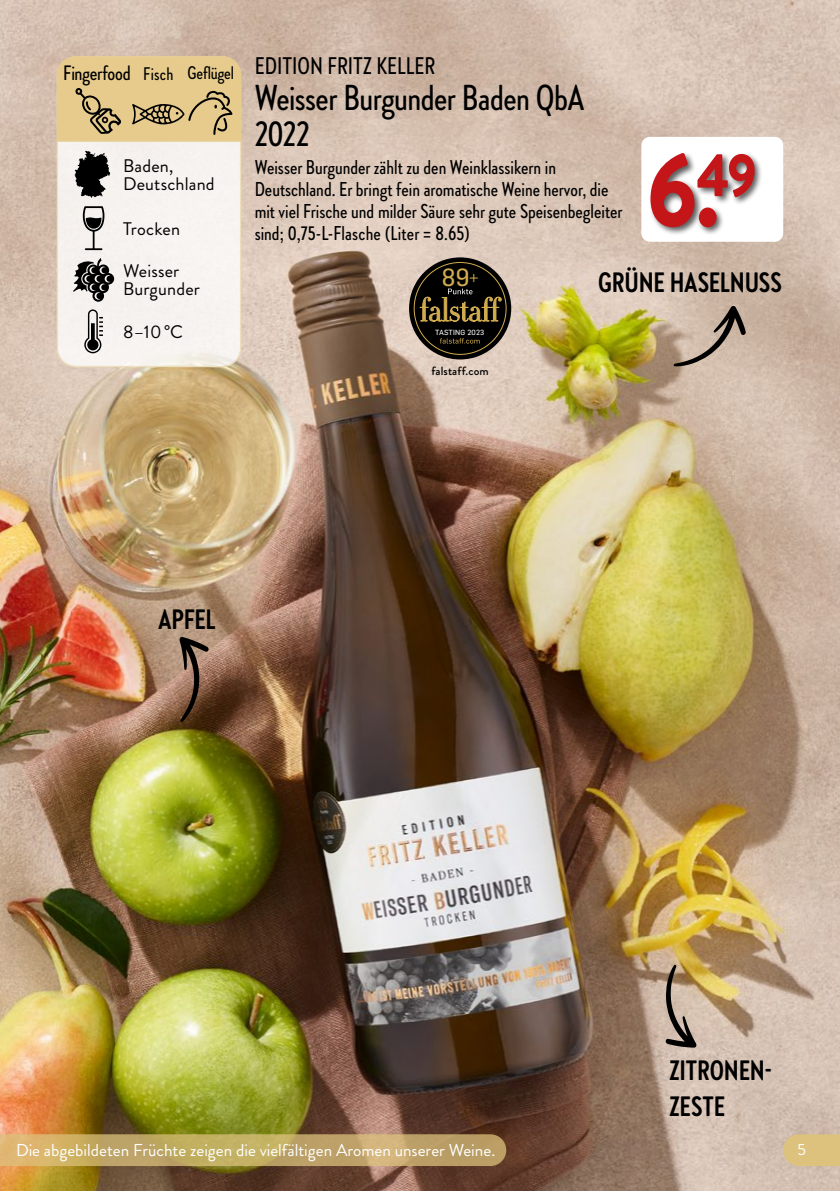
<style>
.page{position:relative;width:840px;height:1191px;background:#fff}
.page>*{position:absolute;margin:0;border:0;box-sizing:border-box;transform-origin:0 0}
.t1{font:900 104px "Brandon Grotesque";color:#c41619;scale:.9 1}
.t2{font:500 36px/36px "Brandon Grotesque Cond";letter-spacing:-.015em;color:#000}
.t3{font:700 28px/36px "Brandon Grotesque Cond";letter-spacing:-.005em;color:#000}
.t4{font:24.2px "Flama Basic";color:#d1ac4f}
.t5{font:500 24px "Brandon Grotesque Cond";color:#000}
.t6{font:500 20px/22px "Brandon Grotesque Cond";color:#000}
.t7{font:18.2px/18.2px "Brandon Grotesque";letter-spacing:.01em;color:#000}
.t8{font:500 18.2px "Brandon Grotesque Cond";letter-spacing:-.005em;color:#000}
.t9{font:17.2px "Brandon Grotesque";color:#fff}
.t10{font:16px "Brandon Grotesque";color:#fff}
.t11{font:500 12px "Brandon Grotesque";letter-spacing:.01em;color:#000}
.t12{font:7.4px "Flama Basic";letter-spacing:.025em;color:#fff}
.s1{font-size:20.8px}
.s2{font-size:15.6px}
</style>
<div class="page">
<img style="left:0;top:0;width:839px;height:1191px">
<svg style="left:409px;top:257px;width:102px;height:102px;background:#18140d"></svg>
<div style="left:414px;top:262px;width:92px;height:92px;background:#000;border-radius:50%"></div>
<svg style="left:419px;top:288px;width:82px;height:34px"></svg>
<svg style="left:440px;top:338px;width:39px;height:5px"></svg>
<svg style="left:673px;top:306px;width:72px;height:60px;background:#af9d8f"></svg>
<svg style="left:179px;top:637px;width:30px;height:85px;background:#6d513f"></svg>
<svg style="left:665px;top:964px;width:31px;height:83px;background:#968470"></svg>
<div style="left:641px;top:137px;width:141px;height:105px;background:#fff;border-radius:8px"></div>
<div style="left:648px;top:152px;width:114px;height:84px;background:#000;opacity:.64"></div>
<svg style="left:782px;top:1134px;width:57px;height:32px;background:#dac180"></svg>
<svg style="left:0;top:1134px;width:506px;height:32px;background:#c3a867"></svg>
<div style="left:57px;top:58px;width:183px;height:308px;background:#f7f3f0;border-radius:18px"></div>
<div style="left:57px;top:56px;width:184px;height:311px;border:1px solid #eddfbb;border-radius:18px"></div>
<svg style="left:83px;top:206px;width:21px;height:44px"></svg>
<svg style="left:73px;top:258px;width:41px;height:44px"></svg>
<svg style="left:84px;top:309px;width:19px;height:44px"></svg>
<svg style="left:74px;top:151px;width:36px;height:47px"></svg>
<svg style="left:57px;top:56px;width:184px;height:86px;background:#d5bc82"></svg>
<p class="t8" style="left:63px;top:60px;width:172px"><span class="s1">Fingerfood</span> Fisch Geflügel</p>
<p class="t7" style="left:123px;top:157px;width:93px">Baden,<br>Deutschland</p>
<p class="t7" style="left:123px;top:219px;width:58px">Trocken</p>
<p class="t7" style="left:123px;top:262px;width:78px">Weisser<br>Burgunder</p>
<p class="t7" style="left:123px;top:323px;width:61px">8–10 °C</p>
<p class="t5" style="left:254px;top:49px;width:182px">EDITION FRITZ KELLER</p>
<h2 class="t2" style="left:254px;top:79px;width:331px">Weisser Burgunder Baden QbA<br>2022</h2>
<p class="t6" style="left:254px;top:156px;width:369px">Weisser Burgunder zählt zu den Weinklassikern in Deutschland. Er bringt fein aromatische Weine hervor, die mit viel Frische und milder Säure sehr gute Speisenbegleiter sind; 0,75-L-Flasche (Liter = 8.65)</p>
<h1 class="t1" style="left:646px;top:117px;width:123px">6.<sup>49</sup></h1>
<p class="t4" style="left:441px;top:260px;width:38px">89<span class="s2">+</span></p>
<p class="t12" style="left:435px;top:327px;width:51px">TASTING 2023</p>
<p class="t11" style="left:431px;top:362px;width:59px">falstaff.com</p>
<h3 class="t3" style="left:597px;top:264px;width:185px">GRÜNE HASELNUSS</h3>
<h3 class="t3" style="left:158px;top:600px;width:59px">APFEL</h3>
<h3 class="t3" style="left:669px;top:1052px;width:104px">ZITRONEN-<br>ZESTE</h3>
<p class="t9" style="left:16px;top:1138px;width:480px">Die abgebildeten Früchte zeigen die vielfältigen Aromen unserer Weine.</p>
<p class="t10" style="left:797px;top:1138px;width:10px">5</p>
</div>
